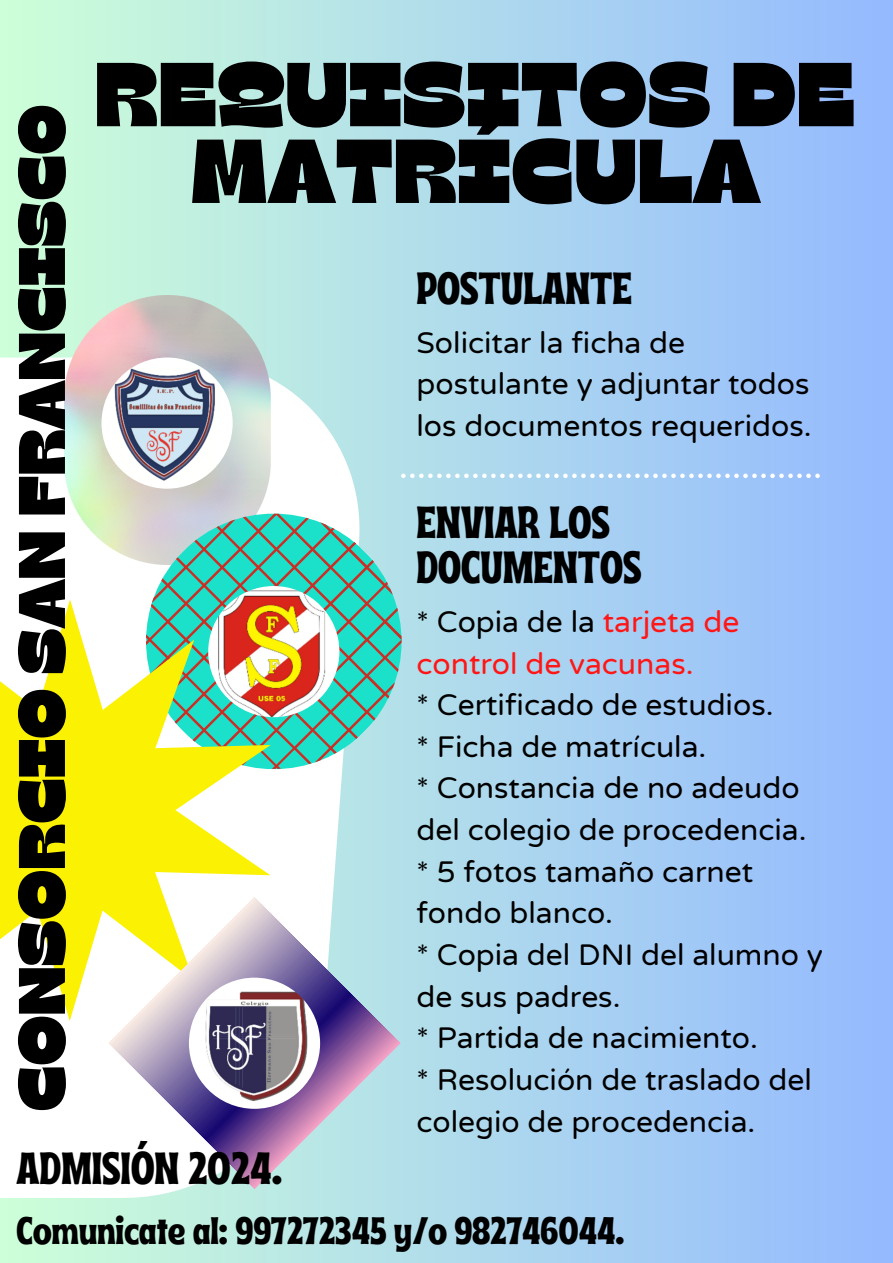
<style>
.page{position:relative;width:893px;height:1263px;background:#fff}
.page>*{position:absolute;margin:0;border:0;box-sizing:border-box;transform-origin:0 0}
.t1{font:90.53px/76.7px "Gulfs Display";color:#000;text-align:center}
.t2{font:65.7px "Gulfs Display";color:#000}
.t3{font:45px/45px "Ayr Tropika Island Int";color:#000}
.t4{font:38.25px "Ayr Tropika Island Int";color:#000}
.t5{font:30px/41.6px "Varela Round";color:#000}
.t6{font:30px/41.6px "Varela Round";color:#ff1616}
.s1{color:#000}
</style>
<div class="page">
<div style="left:0;top:0;width:893px;height:1263px;background:linear-gradient(to right,#cdffd8,#94b9ff)"></div>
<svg style="left:0;top:357px;width:359px;height:841px"></svg>
<img style="left:64px;top:296px;width:206px;height:268px">
<svg style="left:94px;top:461px;width:360px;height:360px;background:#9cd8d4"></svg>
<svg style="left:0;top:599px;width:271px;height:422px;fill:#fbf103"></svg>
<svg style="left:108px;top:897px;width:293px;height:292px"></svg>
<img style="left:101px;top:357px;width:132px;height:132px;border-radius:50%">
<img style="left:208px;top:586px;width:131px;height:131px;border-radius:50%">
<img style="left:189px;top:978px;width:131px;height:131px;border-radius:50%">
<svg style="left:401px;top:473px;width:419px;height:5px"></svg>
<p class="t1" style="left:94px;top:52px;width:762px">REQUISITOS DE<br>MATRÍCULA</p>
<p class="t2" style="left:-1px;top:1111px;width:1008px;rotate:-90deg">CONSORCIO SAN FRANCISCO</p>
<p class="t3" style="left:416px;top:262px;width:217px">POSTULANTE</p>
<p class="t5" style="left:416px;top:323px;width:396px">Solicitar la ficha de postulante y adjuntar todos los documentos requeridos.</p>
<p class="t3" style="left:416px;top:496px;width:227px">ENVIAR LOS<br>DOCUMENTOS</p>
<p class="t6" style="left:416px;top:602px;width:324px"><span class="s1">* Copia de la</span> tarjeta de control de vacunas.</p>
<p class="t5" style="left:416px;top:685px;width:358px">* Certificado de estudios.</p>
<p class="t5" style="left:416px;top:726px;width:291px">* Ficha de matrícula.</p>
<p class="t5" style="left:416px;top:768px;width:391px">* Constancia de no adeudo del colegio de procedencia.</p>
<p class="t5" style="left:416px;top:851px;width:338px">* 5 fotos tamaño carnet fondo blanco.</p>
<p class="t5" style="left:416px;top:935px;width:408px">* Copia del DNI del alumno y de sus padres.</p>
<p class="t5" style="left:416px;top:1018px;width:343px">* Partida de nacimiento.</p>
<p class="t5" style="left:416px;top:1059px;width:397px">* Resolución de traslado del colegio de procedencia.</p>
<p class="t3" style="left:17px;top:1141px;width:267px">ADMISIÓN 2024.</p>
<p class="t4" style="left:17px;top:1194px;width:609px">Comunicate al: 997272345 y/o 982746044.</p>
</div>
